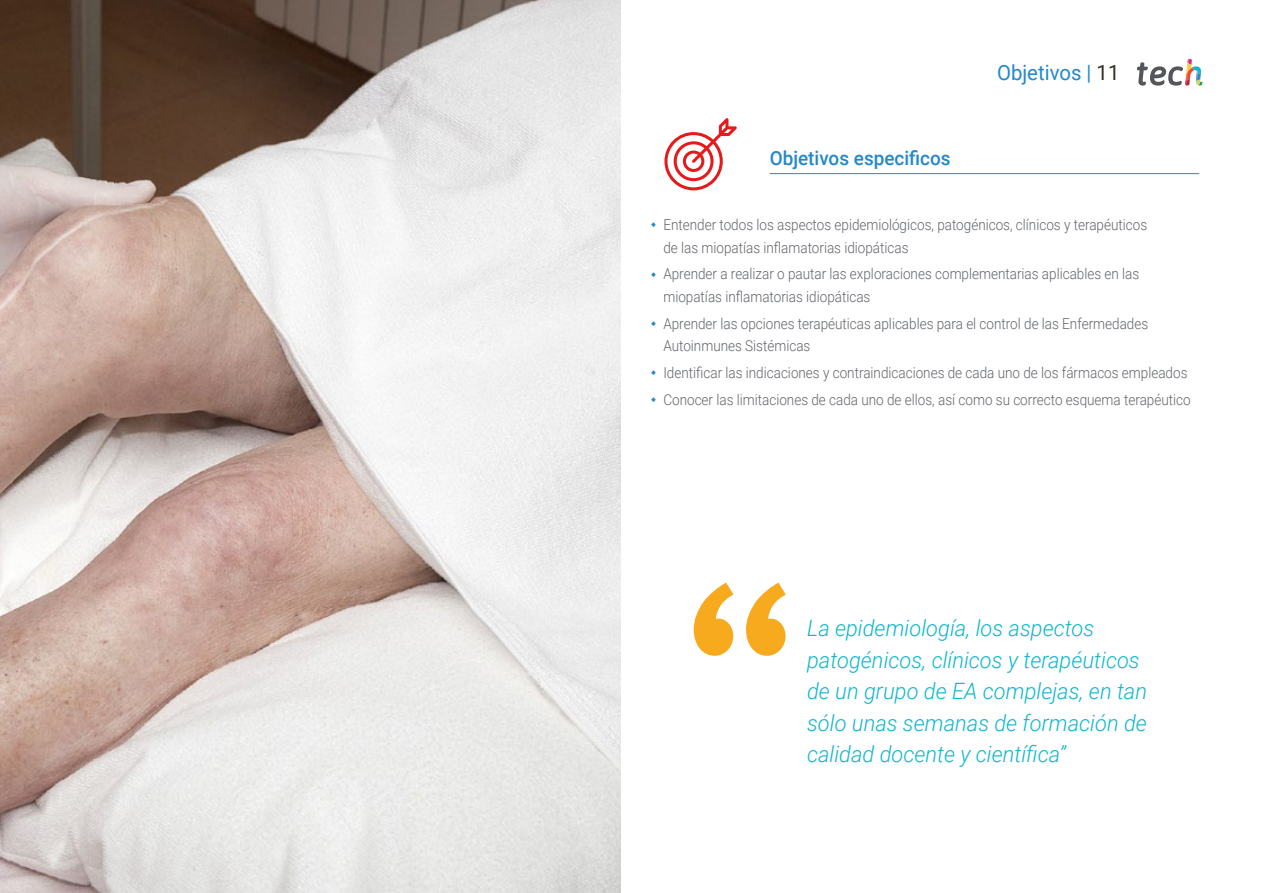
<style>
.page{position:relative;width:1263px;height:893px;background:#fff}
.page>*{position:absolute;margin:0;border:0;box-sizing:border-box;transform-origin:0 0}
.t1{font:italic 300 22.5px/31.5px "Roboto";color:#0fb6cf}
.t2{font:21px "Roboto";color:#2488c9}
.t3{font:500 19.5px "Roboto";color:#2488c9}
.t4{font:300 15px/22.5px "Roboto";color:#61646a;scale:.9 1}
.s1{color:#2287c9}
.s2{color:#2289cb}
.s3{color:#312e20}
</style>
<div class="page">
<img style="left:0;top:0;width:621px;height:893px">
<svg style="left:664px;top:118px;width:73px;height:72px"></svg>
<hr style="left:770px;top:173px;width:429px;height:1px;background:#2488c9">
<svg style="left:1137px;top:59px;width:65px;height:27px"></svg>
<svg style="left:694px;top:583px;width:92px;height:73px"></svg>
<h3 class="t3" style="left:770px;top:144px;width:183px">Objetivos especificos</h3>
<h2 class="t2" style="left:997px;top:57px;width:124px">Objet<span class="s1">ivos</span> <span class="s2">|</span> <span class="s3">11</span></h2>
<p class="t4" style="left:663px;top:213px;width:539px">Entender todos los aspectos epidemiológicos, patogénicos, clínicos y terapéuticos de las miopatías inflamatorias idiopáticas</p>
<p class="t4" style="left:663px;top:262px;width:530px">Aprender a realizar o pautar las exploraciones complementarias aplicables en las miopatías inflamatorias idiopáticas</p>
<p class="t4" style="left:663px;top:311px;width:540px">Aprender las opciones terapéuticas aplicables para el control de las Enfermedades<br>Autoinmunes Sistémicas</p>
<p class="t4" style="left:663px;top:359px;width:587px;line-height:26.7px">Identificar las indicaciones y contraindicaciones de cada uno de los fármacos empleados<br>Conocer las limitaciones de cada uno de ellos, así como su correcto esquema terapéutico</p>
<h1 class="t1" style="left:807px;top:611px;width:341px">La epidemiología, los aspectos patogénicos, clínicos y terapéuticos de un grupo de EA complejas, en tan sólo unas semanas de formación de calidad docente y científica”</h1>
</div>
